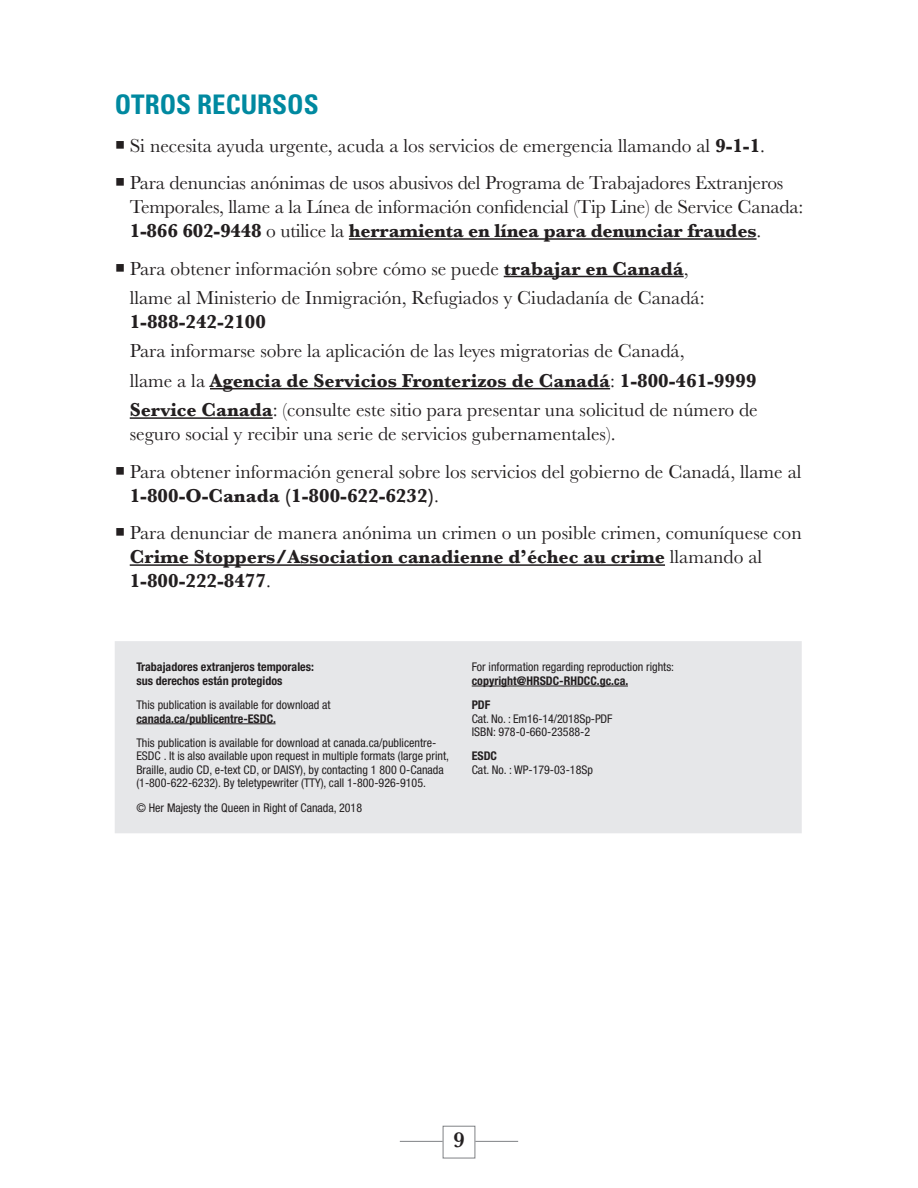
<style>
.page{position:relative;width:918px;height:1188px;background:#fff}
.page>*{position:absolute;margin:0;border:0;box-sizing:border-box;transform-origin:0 0}
.t1{font:700 condensed 27px "Univers LT Std";color:#0089a0}
.t2{font:600 22.5px "Baskerville";color:#231f20}
.Paragraph_under_bull{font:19.5px/24px "Baskerville";color:#231f20}
.Paragraph_under_bull-2{font:700 19.5px "Baskerville";color:#231f20}
.Imprint_info{font:condensed 12px/13.5px "Helvetica Neue LT Std";color:#231f20}
.Imprint_info-2{font:700 condensed 12px/13.5px "Helvetica Neue LT Std";color:#231f20}
.s1{font-weight:700}
.s2{font-weight:400}
</style>
<div class="page">
<div style="left:443px;top:1126px;width:32px;height:32px;border:1px solid #808285"></div>
<hr style="left:475px;top:1141px;width:43px;height:1px;background:#808285">
<hr style="left:400px;top:1141px;width:43px;height:1px;background:#808285">
<hr style="left:349px;top:238px;width:408px;height:2px;background:#231f20">
<hr style="left:504px;top:276px;width:180px;height:1px;background:#231f20">
<hr style="left:210px;top:388px;width:400px;height:1px;background:#231f20">
<hr style="left:130px;top:417px;width:143px;height:2px;background:#231f20">
<hr style="left:130px;top:564px;width:535px;height:2px;background:#231f20">
<div style="left:115px;top:641px;width:687px;height:192px;background:#e6e7e9"></div>
<hr style="left:136px;top:724px;width:140px;height:1px;background:#231f20">
<hr style="left:472px;top:686px;width:156px;height:1px;background:#231f20">
<h2 class="t1" style="left:115px;top:88px;width:206px">OTROS RECURSOS</h2>
<p class="Paragraph_under_bull" style="left:115px;top:134px;width:652px">○ Si necesita ayuda urgente, acuda a los servicios de emergencia llamando al <span class="s1">9-1-1</span>.</p>
<p class="Paragraph_under_bull" style="left:130px;top:171px;width:675px;text-indent:-15px">○ Para denuncias anónimas de usos abusivos del Programa de Trabajadores Extranjeros<br>Temporales, llame a la Línea de información confidencial (Tip Line) de Service Canada:<br><span class="s1">1-866 602-9448</span> o utilice la <span class="s1">herramienta en línea para denunciar fraudes</span>.</p>
<p class="Paragraph_under_bull" style="left:115px;top:257px;width:575px">○ Para obtener información sobre cómo se puede <span class="s1">trabajar en Canadá</span>,</p>
<p class="Paragraph_under_bull" style="left:130px;top:286px;width:576px">llame al Ministerio de Inmigración, Refugiados y Ciudadanía de Canadá:<br><span class="s1">1-888-242-2100</span></p>
<p class="Paragraph_under_bull" style="left:130px;top:339px;width:556px">Para informarse sobre la aplicación de las leyes migratorias de Canadá,</p>
<p class="Paragraph_under_bull-2" style="left:130px;top:367px;width:628px"><span class="s2">llame a la</span> Agencia de Servicios Fronterizos de Canadá<span class="s2">:</span> 1-800-461-9999</p>
<p class="Paragraph_under_bull" style="left:130px;top:398px;width:629px"><span class="s1">Service Canada</span>: (consulte este sitio para presentar una solicitud de número de seguro social y recibir una serie de servicios gubernamentales).</p>
<p class="Paragraph_under_bull" style="left:130px;top:460px;width:673px;text-indent:-15px">○ Para obtener información general sobre los servicios del gobierno de Canadá, llame al<br><span class="s1">1-800-O-Canada (1-800-622-6232)</span>.</p>
<p class="Paragraph_under_bull" style="left:130px;top:521px;width:673px;text-indent:-15px">○ Para denunciar de manera anónima un crimen o un posible crimen, comuníquese con<br><span class="s1">Crime Stoppers/Association canadienne d’échec au crime</span> llamando al<br><span class="s1">1-800-222-8477</span>.</p>
<p class="Imprint_info-2" style="left:136px;top:660px;width:179px">Trabajadores extranjeros temporales: sus derechos están protegidos</p>
<p class="Imprint_info" style="left:136px;top:698px;width:196px">This publication is available for download at <span class="s1">canada.ca/publicentre-ESDC.</span></p>
<p class="Imprint_info" style="left:136px;top:736px;width:314px">This publication is available for download at canada.ca/publicentre-ESDC . It is also available upon request in multiple formats (large print, Braille, audio CD, e-text CD, or DAISY), by contacting 1 800 O-Canada (1-800-622-6232). By teletypewriter (TTY), call 1-800-926-9105.</p>
<p class="Imprint_info" style="left:136px;top:801px;width:227px">© Her Majesty the Queen in Right of Canada, 2018</p>
<p class="Imprint_info" style="left:472px;top:660px;width:204px">For information regarding reproduction rights: <span class="s1">copyright@HRSDC-RHDCC.gc.ca.</span></p>
<p class="Imprint_info" style="left:472px;top:698px;width:142px"><span class="s1">PDF<br></span>Cat. No. : Em16-14/2018Sp-PDF<br>ISBN: 978-0-660-23588-2</p>
<p class="Imprint_info" style="left:472px;top:749px;width:123px"><span class="s1">ESDC<br></span>Cat. No. : WP-179-03-18Sp</p>
<p class="t2" style="left:453px;top:1124px;width:13px">9</p>
</div>
